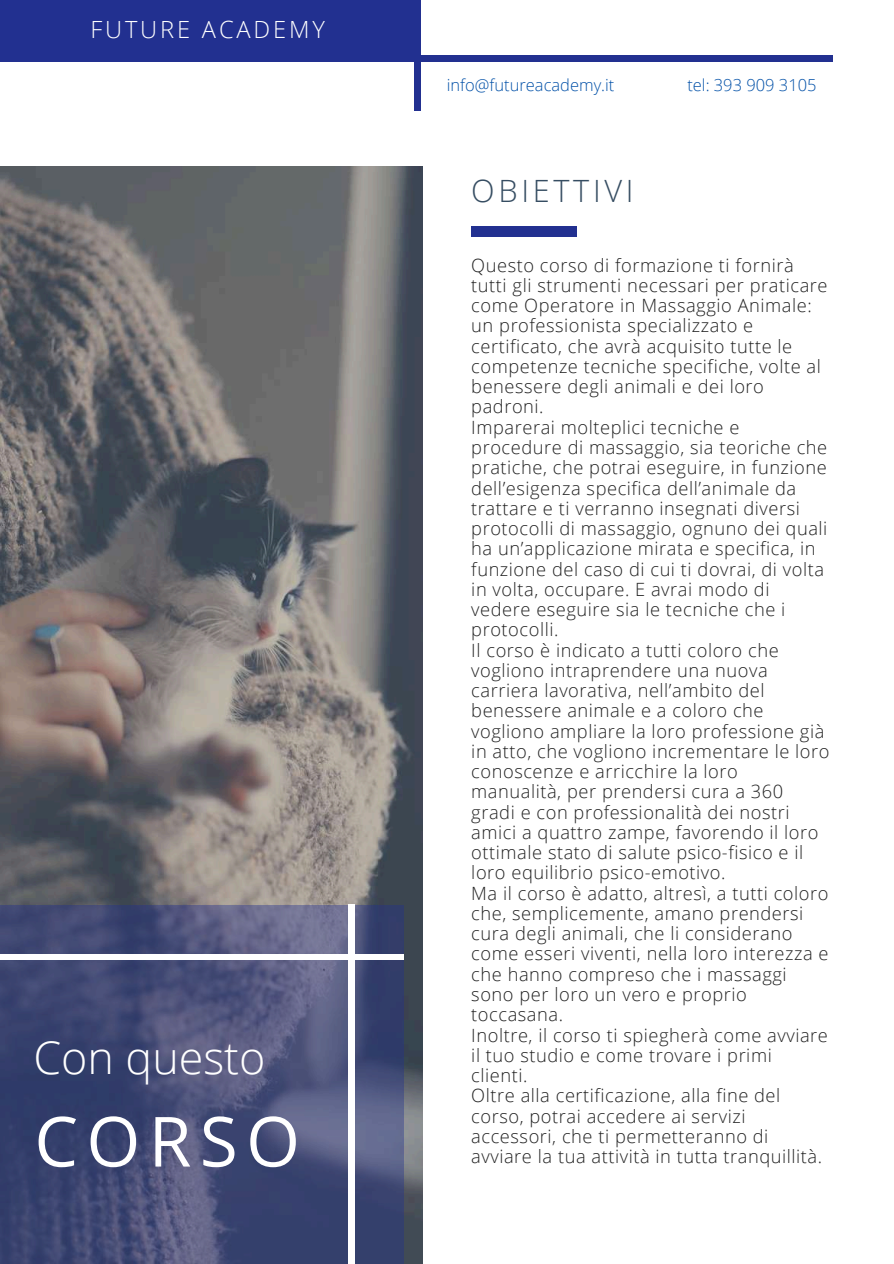
<style>
.page{position:relative;width:894px;height:1264px;background:#fff}
.page>*{position:absolute;margin:0;border:0;box-sizing:border-box;transform-origin:0 0}
.t1{font:69.15px "Open Sans";letter-spacing:.12em;color:#fff}
.t2{font:300 44.85px "Open Sans";color:#fff}
.t3{font:300 30.75px "Open Sans";letter-spacing:.12em;color:#364d62}
.t4{font:300 23.7px "Open Sans";letter-spacing:.12em;color:#fff}
.t5{font:300 18.3px/20.2px "Open Sans";letter-spacing:.03em;color:#222}
.t6{font:300 16.5px "Open Sans";color:#0351a8}
</style>
<div class="page">
<div style="left:414px;top:0;width:6px;height:111px;background:#223090"></div>
<img style="left:0;top:166px;width:422px;height:1097px">
<svg style="left:0;top:905px;width:404px;height:358px;background:#474e77"></svg>
<div style="left:471px;top:227px;width:106px;height:10px;background:#223090"></div>
<div style="left:0;top:56px;width:832px;height:5px;background:#223090"></div>
<div style="left:0;top:0;width:417px;height:57px;background:#223090"></div>
<div style="left:349px;top:905px;width:5px;height:358px;background:#fff"></div>
<div style="left:0;top:954px;width:404px;height:5px;background:#fff"></div>
<p class="t4" style="left:90px;top:12px;width:236px">FUTURE ACADEMY</p>
<h2 class="t2" style="left:33px;top:1026px;width:233px">Con questo</h2>
<h1 class="t1" style="left:34px;top:1092px;width:267px">CORSO</h1>
<p class="t6" style="left:446px;top:73px;width:169px">info@futureacademy.it</p>
<p class="t6" style="left:687px;top:73px;width:131px">tel: 393 909 3105</p>
<h3 class="t3" style="left:471px;top:169px;width:164px">OBIETTIVI</h3>
<p class="t5" style="left:471px;top:254px;width:359px">Questo corso di formazione ti fornirà tutti gli strumenti necessari per praticare come Operatore in Massaggio Animale: un professionista specializzato e certificato, che avrà acquisito tutte le competenze tecniche specifiche, volte al benessere degli animali e dei loro padroni.<br>Imparerai molteplici tecniche e procedure di massaggio, sia teoriche che pratiche, che potrai eseguire, in funzione dell’esigenza specifica dell’animale da trattare e ti verranno insegnati diversi protocolli di massaggio, ognuno dei quali ha un’applicazione mirata e specifica, in funzione del caso di cui ti dovrai, di volta in volta, occupare. E avrai modo di vedere eseguire sia le tecniche che i protocolli.<br>Il corso è indicato a tutti coloro che vogliono intraprendere una nuova carriera lavorativa, nell’ambito del benessere animale e a coloro che vogliono ampliare la loro professione già in atto, che vogliono incrementare le loro conoscenze e arricchire la loro manualità, per prendersi cura a 360 gradi e con professionalità dei nostri amici a quattro zampe, favorendo il loro ottimale stato di salute psico-fisico e il loro equilibrio psico-emotivo.<br>Ma il corso è adatto, altresì, a tutti coloro che, semplicemente, amano prendersi cura degli animali, che li considerano come esseri viventi, nella loro interezza e che hanno compreso che i massaggi sono per loro un vero e proprio toccasana.<br>Inoltre, il corso ti spiegherà come avviare il tuo studio e come trovare i primi clienti.<br>Oltre alla certificazione, alla fine del corso, potrai accedere ai servizi accessori, che ti permetteranno di avviare la tua attività in tutta tranquillità.</p>
</div>
